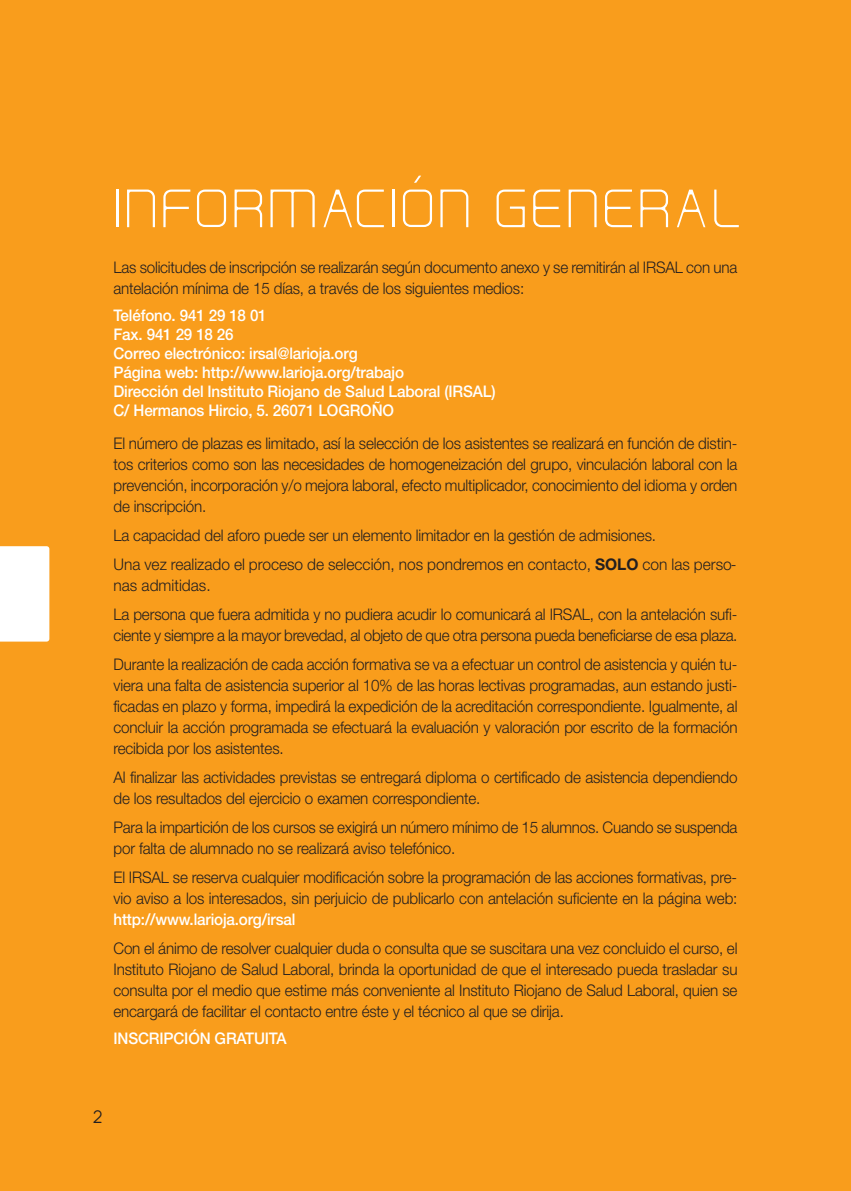
<style>
.page{position:relative;width:851px;height:1191px;background:#fff}
.page>*{position:absolute;margin:0;border:0;box-sizing:border-box;transform-origin:0 0}
.t1{font:56.8px "Hall Fetica Decompose";color:#fff}
.t2{font:20px "Antipasto";color:#231f20}
.t3{font:300 16px/21px "Helvetica Neue";letter-spacing:-.01em;color:#231f20;scale:.95 1}
.t4{font:500 16px/19px "Helvetica Neue";letter-spacing:-.01em;color:#fff;scale:.95 1}
.t5{font:300 16px/29px "Helvetica Neue";letter-spacing:-.01em;color:#231f20}
.s1{font-weight:700}
</style>
<div class="page">
<div style="left:0;top:0;width:850px;height:1191px;background:#f99d1c"></div>
<div style="left:0;top:546px;width:49px;height:95px;background:#fff"></div>
<h1 class="t1" style="left:113px;top:174px;width:632px">INFORMACIÓN GENERAL</h1>
<p class="t3" style="left:113px;top:258px;width:658px">Las solicitudes de inscripción se realizarán según documento anexo y se remitirán al IRSAL con una antelación mínima de 15 días, a través de los siguientes medios:</p>
<p class="t4" style="left:113px;top:307px;width:403px">Teléfono. 941 29 18 01<br>Fax. 941 29 18 26<br>Correo electrónico: irsal@larioja.org<br>Página web: http://www.larioja.org/trabajo<br>Dirección del Instituto Riojano de Salud Laboral (IRSAL)<br>C/ Hermanos Hircio, 5. 26071 LOGROÑO</p>
<p class="t3" style="left:113px;top:434px;width:658px;text-align:justify">El número de plazas es limitado, así la selección de los asistentes se realizará en función de distin&shy;tos criterios como son las necesidades de homogeneización del grupo, vinculación laboral con la prevención, incorporación y/o mejora laboral, efecto multiplicador, conocimiento del idioma y orden de inscripción.</p>
<p class="t3" style="left:113px;top:522px;width:657px;line-height:29px">La capacidad del aforo puede ser un elemento limitador en la gestión de admisiones.<br>Una vez realizado el proceso de selección, nos pondremos en contacto, <span class="s1">SOLO</span> con las perso-</p>
<p class="t5" style="left:113px;top:572px;width:625px">nas admitidas.<br>La persona que fuera admitida y no pudiera acudir lo comunicará al IRSAL, con la antelación sufi-</p>
<p class="t3" style="left:113px;top:622px;width:658px;line-height:29px">ciente y siempre a la mayor brevedad, al objeto de que otra persona pueda beneficiarse de esa plaza.<br>Durante la realización de cada acción formativa se va a efectuar un control de asistencia y quién tu-</p>
<p class="t3" style="left:113px;top:676px;width:658px;text-align:justify">viera una falta de asistencia superior al 10% de las horas lectivas programadas, aun estando justi&shy;ficadas en plazo y forma, impedirá la expedición de la acreditación correspondiente. Igualmente, al concluir la acción programada se efectuará la evaluación y valoración por escrito de la formación recibida por los asistentes.</p>
<p class="t3" style="left:113px;top:768px;width:658px">Al finalizar las actividades previstas se entregará diploma o certificado de asistencia dependiendo de los resultados del ejercicio o examen correspondiente.</p>
<p class="t3" style="left:113px;top:818px;width:658px">Para la impartición de los cursos se exigirá un número mínimo de 15 alumnos. Cuando se suspenda por falta de alumnado no se realizará aviso telefónico.</p>
<p class="t3" style="left:113px;top:868px;width:658px">El IRSAL se reserva cualquier modificación sobre la programación de las acciones formativas, pre&shy;vio aviso a los interesados, sin perjuicio de publicarlo con antelación suficiente en la página web:</p>
<p class="t4" style="left:113px;top:911px;width:193px">http://www.larioja.org/irsal</p>
<p class="t3" style="left:113px;top:939px;width:658px;text-align:justify">Con el ánimo de resolver cualquier duda o consulta que se suscitara una vez concluido el curso, el Instituto Riojano de Salud Laboral, brinda la oportunidad de que el interesado pueda trasladar su consulta por el medio que estime más conveniente al Instituto Riojano de Salud Laboral, quien se encargará de facilitar el contacto entre éste y el técnico al que se dirija.</p>
<p class="t4" style="left:113px;top:1030px;width:184px">INSCRIPCIÓN GRATUITA</p>
<p class="t2" style="left:93px;top:1110px;width:10px">2</p>
</div>
